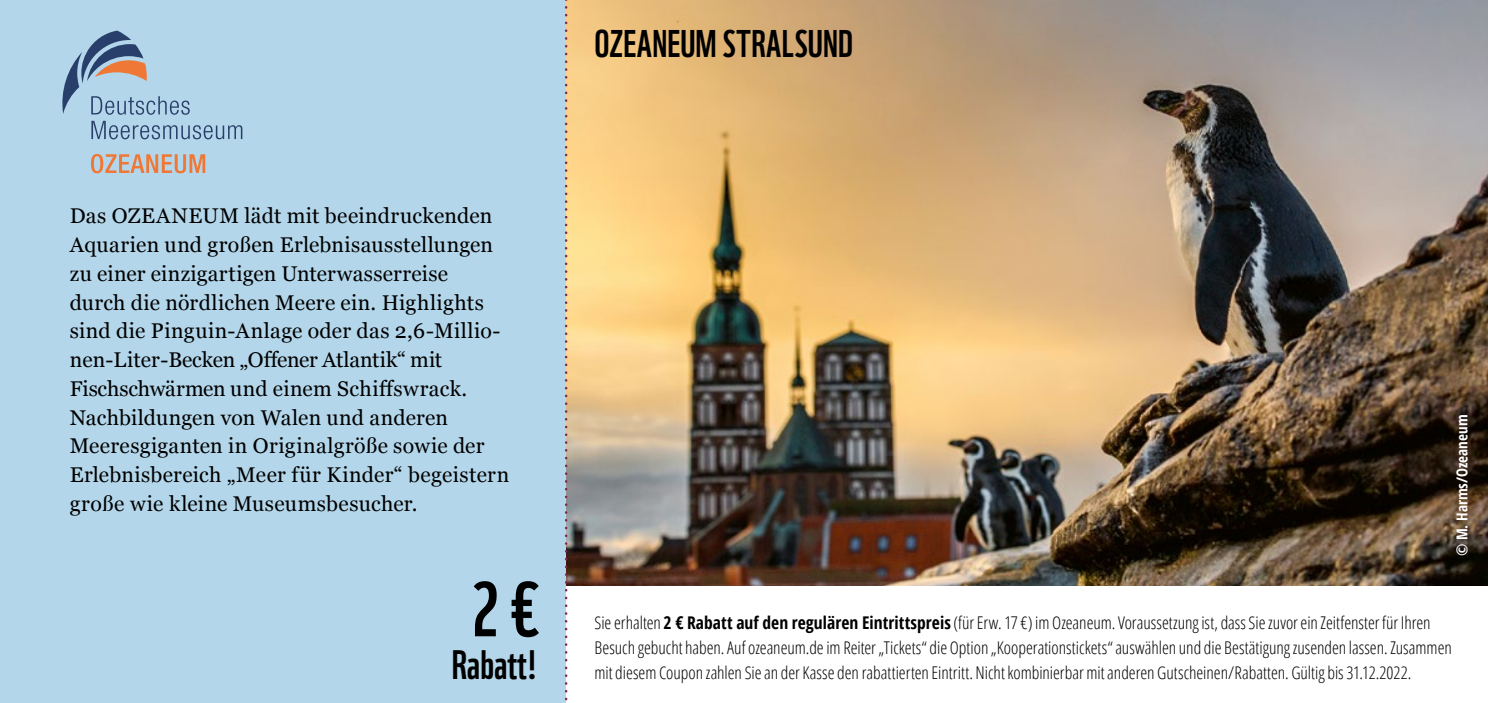
<style>
.page{position:relative;width:1488px;height:703px;background:#fff}
.page>*{position:absolute;margin:0;border:0;box-sizing:border-box;transform-origin:0 0}
.t1{font:75px "WWF";color:#000}
.t2{font:40px "WWF";color:#000}
.t3{font:37.5px "WWF";letter-spacing:.01em;color:#000}
.t4{font:21.25px/28.8px "Georgia";letter-spacing:.01em;color:#000}
.t5{font:300 condensed 17.5px/25px "Open Sans";letter-spacing:-.005em;color:#000}
.t6{font:700 condensed 15px "Open Sans";color:#fff}
.s1{font-weight:700}
</style>
<div class="page">
<div style="left:0;top:0;width:566px;height:702px;background:#b3d6ea"></div>
<img style="left:567px;top:0;width:920px;height:586px">
<svg style="left:565px;top:0;width:2px;height:703px"></svg>
<svg style="left:62px;top:31px;width:128px;height:84px"></svg>
<svg style="left:91px;top:121px;width:151px;height:18px"></svg>
<svg style="left:91px;top:154px;width:114px;height:19px"></svg>
<h3 class="t3" style="left:594px;top:14px;width:260px">OZEANEUM STRALSUND</h3>
<p class="t4" style="left:70px;top:200px;width:441px">Das OZEANEUM lädt mit beeindruckenden Aquarien und großen Erlebnisausstellungen zu einer einzigartigen Unterwasserreise<br>durch die nördlichen Meere ein. Highlights sind die Pinguin-Anlage oder das 2,6-Millio&shy;nen-Liter-Becken „Offener Atlantik“ mit Fischschwärmen und einem Schiffswrack.<br>Nachbildungen von Walen und anderen Meeresgiganten in Originalgröße sowie der Erlebnisbereich „Meer für Kinder“ begeistern große wie kleine Museumsbesucher.</p>
<h1 class="t1" style="left:471px;top:550px;width:68px">2 €</h1>
<h2 class="t2" style="left:452px;top:632px;width:87px">Rabatt!</h2>
<p class="t6" style="left:1451px;top:556px;width:143px;rotate:-90deg">© M. Harms/Ozeaneum</p>
<p class="t5" style="left:594px;top:609px;width:858px">Sie erhalten <span class="s1">2 € Rabatt auf den regulären Eintrittspreis</span> (für Erw. 17 €) im Ozeaneum. Voraussetzung ist, dass Sie zuvor ein Zeitfenster für Ihren<br>Besuch gebucht haben. Auf ozeaneum.de im Reiter „Tickets“ die Option „Kooperationstickets“ auswählen und die Bestätigung zusenden lassen. Zusammen mit diesem Coupon zahlen Sie an der Kasse den rabattierten Eintritt. Nicht kombinierbar mit anderen Gutscheinen/Rabatten. Gültig bis 31.12.2022.</p>
</div>
